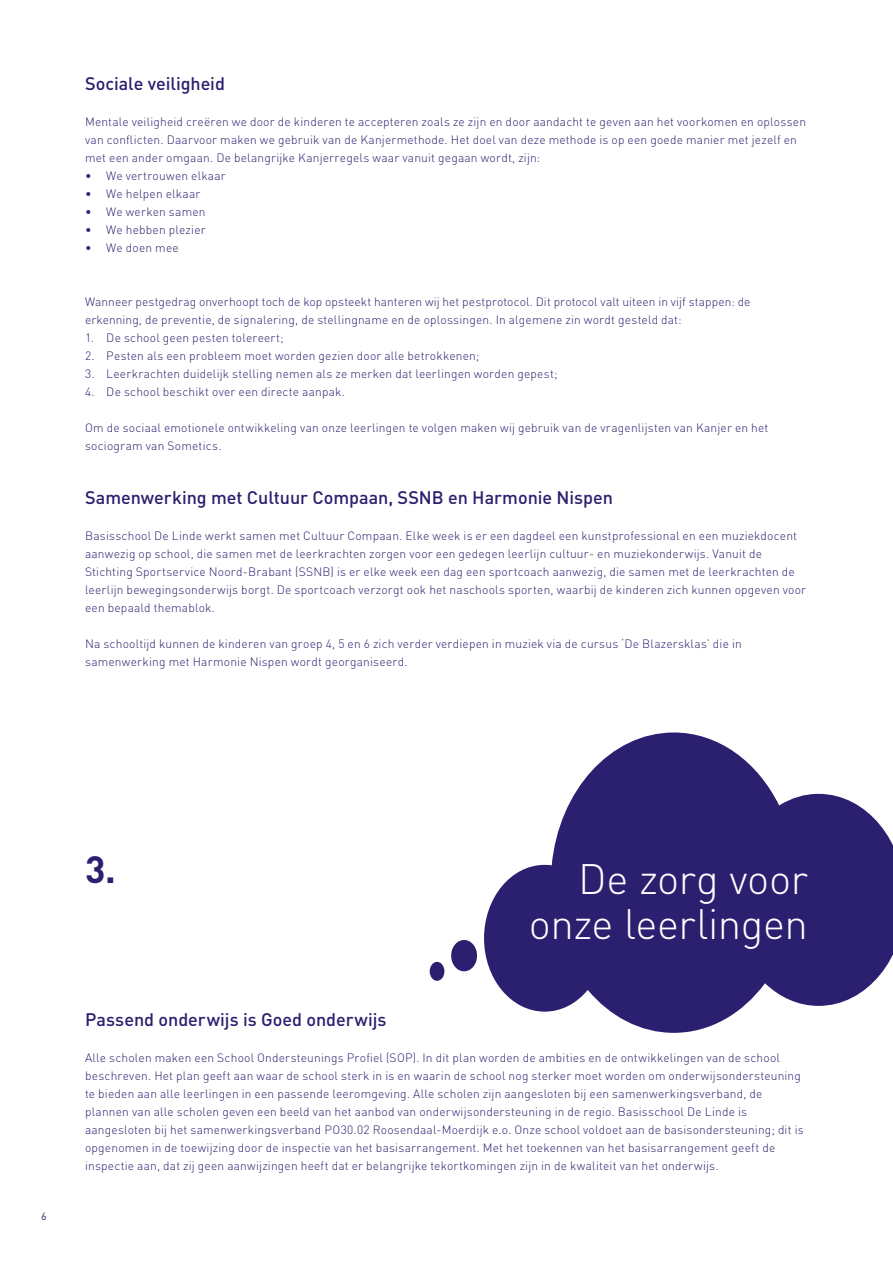
<style>
.page{position:relative;width:893px;height:1263px;background:#fff}
.page>*{position:absolute;margin:0;border:0;box-sizing:border-box;transform-origin:0 0}
.t1{font:300 42px/45px "DIN Pro";letter-spacing:-.01em;color:#fff;text-align:right}
.t2{font:700 37.5px "DIN";color:#2a206f}
.t3{font:500 18px "DIN Pro";color:#2a206f}
.t4{font:300 12px/18px "DIN Pro";letter-spacing:.015em;color:#2a206f}
.t5{font:10.5px "DIN";color:#2a206f}
</style>
<div class="page">
<svg style="left:484px;top:732px;width:409px;height:301px;fill:#2a206f"></svg>
<div style="left:451px;top:940px;width:26px;height:31px;background:#2a206f;border-radius:50%"></div>
<div style="left:430px;top:962px;width:14px;height:19px;background:#2a206f;border-radius:50%"></div>
<h3 class="t3" style="left:85px;top:71px;width:141px">Sociale veiligheid</h3>
<p class="t4" style="left:85px;top:112px;width:722px">Mentale veiligheid creëren we door de kinderen te accepteren zoals ze zijn en door aandacht te geven aan het voorkomen en oplossen van conflicten. Daarvoor maken we gebruik van de Kanjermethode. Het doel van deze methode is op een goede manier met jezelf en met een ander omgaan. De belangrijke Kanjerregels waar vanuit gegaan wordt, zijn:</p>
<p class="t4" style="left:85px;top:166px;width:142px">• We vertrouwen elkaar</p>
<p class="t4" style="left:85px;top:184px;width:117px">• We helpen elkaar</p>
<p class="t4" style="left:85px;top:202px;width:122px">• We werken samen</p>
<p class="t4" style="left:85px;top:220px;width:122px">• We hebben plezier</p>
<p class="t4" style="left:85px;top:238px;width:95px">• We doen mee</p>
<p class="t4" style="left:85px;top:292px;width:667px">Wanneer pestgedrag onverhoopt toch de kop opsteekt hanteren wij het pestprotocol. Dit protocol valt uiteen in vijf stappen: de erkenning, de preventie, de signalering, de stellingname en de oplossingen. In algemene zin wordt gesteld dat:</p>
<p class="t4" style="left:85px;top:328px;width:200px">1. De school geen pesten tolereert;</p>
<p class="t4" style="left:85px;top:346px;width:396px">2. Pesten als een probleem moet worden gezien door alle betrokkenen;</p>
<p class="t4" style="left:85px;top:364px;width:474px">3. Leerkrachten duidelijk stelling nemen als ze merken dat leerlingen worden gepest;</p>
<p class="t4" style="left:85px;top:382px;width:262px">4. De school beschikt over een directe aanpak.</p>
<p class="t4" style="left:85px;top:418px;width:685px">Om de sociaal emotionele ontwikkeling van onze leerlingen te volgen maken wij gebruik van de vragenlijsten van Kanjer en het sociogram van Sometics.</p>
<h3 class="t3" style="left:85px;top:485px;width:529px">Samenwerking met Cultuur Compaan, SSNB en Harmonie Nispen</h3>
<p class="t4" style="left:85px;top:526px;width:723px">Basisschool De Linde werkt samen met Cultuur Compaan. Elke week is er een dagdeel een kunstprofessional en een muziekdocent aanwezig op school, die samen met de leerkrachten zorgen voor een gedegen leerlijn cultuur- en muziekonderwijs. Vanuit de Stichting Sportservice Noord-Brabant (SSNB) is er elke week een dag een sportcoach aanwezig, die samen met de leerkrachten de leerlijn bewegingsonderwijs borgt. De sportcoach verzorgt ook het naschools sporten, waarbij de kinderen zich kunnen opgeven voor een bepaald themablok.</p>
<p class="t4" style="left:85px;top:634px;width:658px">Na schooltijd kunnen de kinderen van groep 4, 5 en 6 zich verder verdiepen in muziek via de cursus ‘De Blazersklas’ die in samenwerking met Harmonie Nispen wordt georganiseerd.</p>
<p class="t5" style="left:41px;top:1210px;width:7px">6</p>
<h2 class="t2" style="left:85px;top:845px;width:32px">3.</h2>
<h1 class="t1" style="left:529px;top:854px;width:281px">De zorg voor onze leerlingen</h1>
<h3 class="t3" style="left:85px;top:1007px;width:303px">Passend onderwijs is Goed onderwijs</h3>
<p class="t4" style="left:85px;top:1048px;width:720px">Alle scholen maken een School Ondersteunings Profiel (SOP). In dit plan worden de ambities en de ontwikkelingen van de school beschreven. Het plan geeft aan waar de school sterk in is en waarin de school nog sterker moet worden om onderwijsondersteuning te bieden aan alle leerlingen in een passende leeromgeving. Alle scholen zijn aangesloten bij een samenwerkingsverband, de plannen van alle scholen geven een beeld van het aanbod van onderwijsondersteuning in de regio. Basisschool De Linde is aangesloten bij het samenwerkingsverband PO30.02 Roosendaal-Moerdijk e.o. Onze school voldoet aan de basisondersteuning; dit is opgenomen in de toewijzing door de inspectie van het basisarrangement. Met het toekennen van het basisarrangement geeft de inspectie aan, dat zij geen aanwijzingen heeft dat er belangrijke tekortkomingen zijn in de kwaliteit van het onderwijs.</p>
</div>
